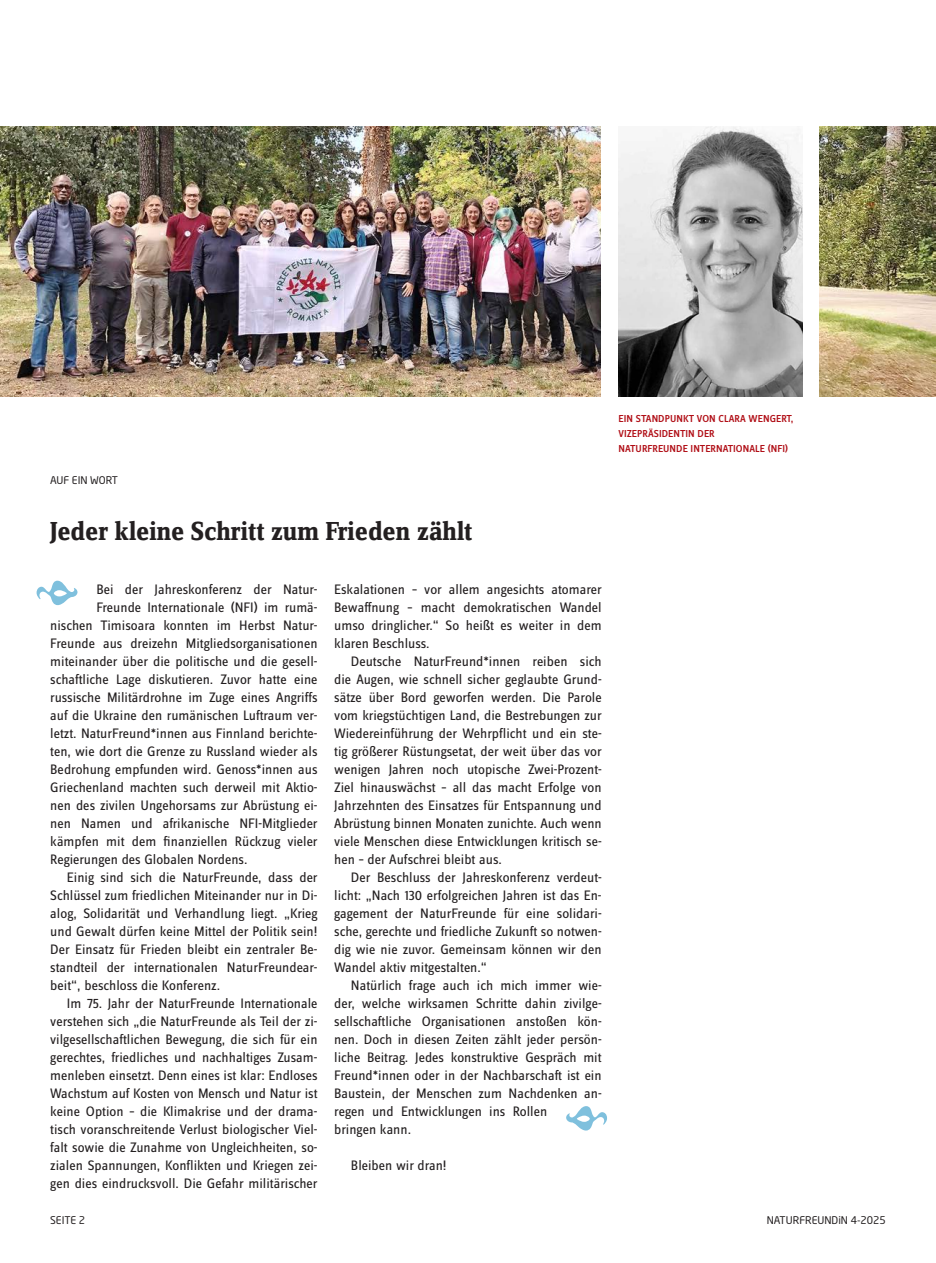
<style>
.page{position:relative;width:936px;height:1263px;background:#fff}
.page>*{position:absolute;margin:0;border:0;box-sizing:border-box;transform-origin:0 0}
.t1{font:27px "Zine Serif Dis OT Bld";color:#231f20}
.t2{font:14.25px/18px "Zine Sans Dis OT";color:#231f20;text-align:justify}
.t3{font:500 10.5px/15px "Zine Sans Dis OT";letter-spacing:.01em;color:#b00d15}
.t4{font:10.5px "Neo Sans";color:#231f20}
</style>
<div class="page">
<img style="left:0;top:126px;width:935px;height:270px">
<div style="left:601px;top:108px;width:218px;height:306px;background:#fff"></div>
<img style="left:618px;top:126px;width:184px;height:270px">
<p class="t4" style="left:50px;top:474px;width:69px">AUF EIN WORT</p>
<h1 class="t1" style="left:50px;top:517px;width:424px">Jeder kleine Schritt zum Frieden zählt</h1>
<p class="t2" style="left:96px;top:581px;width:223px">Bei der Jahreskonferenz der Natur-</p>
<p class="t2" style="left:96px;top:599px;width:223px">Freunde Internationale (NFI) im rumä-</p>
<p class="t2" style="left:50px;top:617px;width:269px">nischen Timisoara konnten im Herbst Natur-</p>
<p class="t2" style="left:50px;top:635px;width:269px">Freunde aus dreizehn Mitgliedsorganisationen</p>
<p class="t2" style="left:50px;top:653px;width:269px">miteinander über die politische und die gesell-</p>
<p class="t2" style="left:50px;top:671px;width:269px">schaftliche Lage diskutieren. Zuvor hatte eine</p>
<p class="t2" style="left:50px;top:689px;width:269px">russische Militärdrohne im Zuge eines Angriffs</p>
<p class="t2" style="left:50px;top:707px;width:269px">auf die Ukraine den rumänischen Luftraum ver-</p>
<p class="t2" style="left:50px;top:725px;width:269px">letzt. NaturFreund*innen aus Finnland berichte-</p>
<p class="t2" style="left:50px;top:743px;width:269px">ten, wie dort die Grenze zu Russland wieder als</p>
<p class="t2" style="left:50px;top:761px;width:269px">Bedrohung empfunden wird. Genoss*innen aus</p>
<p class="t2" style="left:50px;top:779px;width:269px">Griechenland machten such derweil mit Aktio-</p>
<p class="t2" style="left:50px;top:797px;width:269px">nen des zivilen Ungehorsams zur Abrüstung ei-</p>
<p class="t2" style="left:50px;top:815px;width:269px">nen Namen und afrikanische NFI-Mitglieder</p>
<p class="t2" style="left:50px;top:833px;width:269px">kämpfen mit dem finanziellen Rückzug vieler</p>
<p class="t2" style="left:50px;top:851px;width:199px">Regierungen des Globalen Nordens.</p>
<p class="t2" style="left:67px;top:869px;width:252px">Einig sind sich die NaturFreunde, dass der</p>
<p class="t2" style="left:50px;top:887px;width:269px">Schlüssel zum friedlichen Miteinander nur in Di-</p>
<p class="t2" style="left:50px;top:905px;width:269px">alog, Solidarität und Verhandlung liegt. „Krieg</p>
<p class="t2" style="left:50px;top:923px;width:269px">und Gewalt dürfen keine Mittel der Politik sein!</p>
<p class="t2" style="left:50px;top:941px;width:269px">Der Einsatz für Frieden bleibt ein zentraler Be-</p>
<p class="t2" style="left:50px;top:959px;width:269px">standteil der internationalen NaturFreundear-</p>
<p class="t2" style="left:50px;top:977px;width:171px">beit“, beschloss die Konferenz.</p>
<p class="t2" style="left:67px;top:995px;width:252px">Im 75. Jahr der NaturFreunde Internationale</p>
<p class="t2" style="left:50px;top:1013px;width:269px">verstehen sich „die NaturFreunde als Teil der zi-</p>
<p class="t2" style="left:50px;top:1031px;width:269px">vilgesellschaftlichen Bewegung, die sich für ein</p>
<p class="t2" style="left:50px;top:1049px;width:269px">gerechtes, friedliches und nachhaltiges Zusam-</p>
<p class="t2" style="left:50px;top:1067px;width:269px">menleben einsetzt. Denn eines ist klar: Endloses</p>
<p class="t2" style="left:50px;top:1085px;width:269px">Wachstum auf Kosten von Mensch und Natur ist</p>
<p class="t2" style="left:50px;top:1103px;width:269px">keine Option – die Klimakrise und der drama-</p>
<p class="t2" style="left:50px;top:1121px;width:269px">tisch voranschreitende Verlust biologischer Viel-</p>
<p class="t2" style="left:50px;top:1139px;width:269px">falt sowie die Zunahme von Ungleichheiten, so-</p>
<p class="t2" style="left:50px;top:1157px;width:269px">zialen Spannungen, Konflikten und Kriegen zei-</p>
<p class="t2" style="left:50px;top:1175px;width:269px">gen dies eindrucksvoll. Die Gefahr militärischer</p>
<p class="t2" style="left:334px;top:581px;width:269px">Eskalationen – vor allem angesichts atomarer Bewaffnung – macht demokratischen Wandel umso dringlicher.“ So heißt es weiter in dem klaren Beschluss.</p>
<p class="t2" style="left:334px;top:653px;width:269px;text-indent:17px">Deutsche NaturFreund*innen reiben sich die Augen, wie schnell sicher geglaubte Grund&shy;sätze über Bord geworfen werden. Die Parole vom kriegstüchtigen Land, die Bestrebungen zur Wiedereinführung der Wehrpflicht und ein ste&shy;tig größerer Rüstungsetat, der weit über das vor wenigen Jahren noch utopische Zwei-Prozent-Ziel hinauswächst – all das macht Erfolge von Jahrzehnten des Einsatzes für Entspannung und Abrüstung binnen Monaten zunichte. Auch wenn viele Menschen diese Entwicklungen kritisch se&shy;hen – der Aufschrei bleibt aus.</p>
<p class="t2" style="left:334px;top:869px;width:269px;text-indent:17px">Der Beschluss der Jahreskonferenz verdeut&shy;licht: „Nach 130 erfolgreichen Jahren ist das En&shy;gagement der NaturFreunde für eine solidari&shy;sche, gerechte und friedliche Zukunft so notwen&shy;dig wie nie zuvor. Gemeinsam können wir den Wandel aktiv mitgestalten.“</p>
<p class="t2" style="left:334px;top:977px;width:269px;text-align:left;text-indent:17px">Natürlich frage auch ich mich immer wie&shy;der, welche wirksamen Schritte dahin zivilge&shy;sellschaftliche Organisationen anstoßen kön&shy;nen. Doch in diesen Zeiten zählt jeder persön&shy;liche Beitrag. Jedes konstruktive Gespräch mit Freund*innen oder in der Nachbarschaft ist ein Baustein, der Menschen zum Nachdenken an&shy;regen und Entwicklungen ins Rollen<br>bringen kann.</p>
<p class="t2" style="left:351px;top:1157px;width:97px">Bleiben wir dran!</p>
<p class="t3" style="left:618px;top:412px;width:176px">EIN STANDPUNKT VON CLARA WENGERT,<br>VIZEPRÄSIDENTIN DER<br>NATURFREUNDE INTERNATIONALE (NFI)</p>
<p class="t4" style="left:50px;top:1214px;width:37px">SEITE 2</p>
<p class="t4" style="left:766px;top:1214px;width:121px">NATURFREUNDiN 4-2025</p>
</div>
